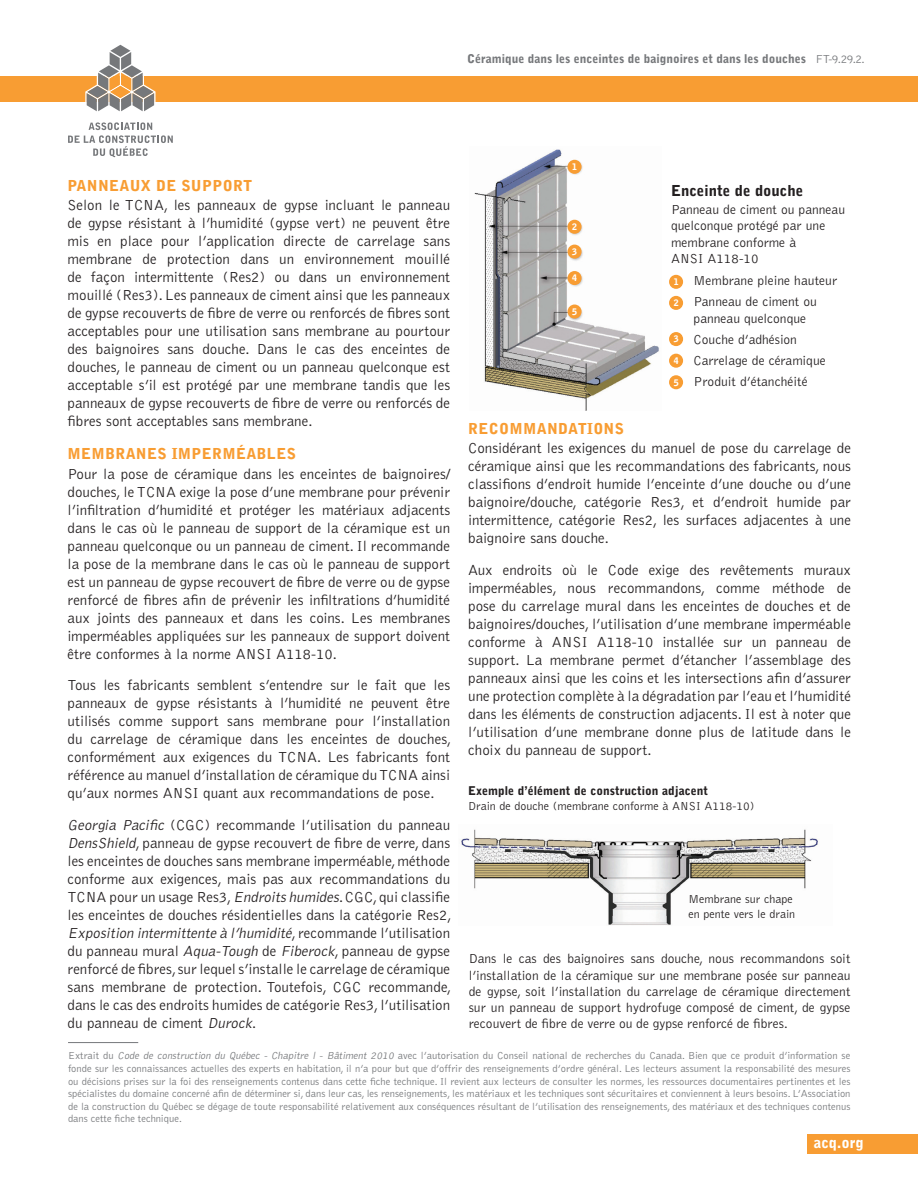
<style>
.page{position:relative;width:918px;height:1188px;background:#fff}
.page>*{position:absolute;margin:0;border:0;box-sizing:border-box;transform-origin:0 0}
.Texte_courant{font:300 15px/18px "Bell Gothic Std";color:#231f20;text-align:justify}
.Texte_courant-2{font:900 15px "Bell Gothic Std";letter-spacing:.02em;color:#f89d33}
.Explication_IMA{font:900 15px "Bell Gothic Std";color:#231f20}
.t1{font:900 15px "Bell Gothic Std";color:#fff}
.Explication_IMA-2{font:300 13.5px/16.2px "Bell Gothic Std";color:#231f20}
.Explication_IMA-3{font:300 12px/15px "Bell Gothic Std";color:#231f20}
.t2{font:900 12px "Bell Gothic Std";color:#76787b}
.Texte_courant-3{font:900 12px "Bell Gothic Std";color:#231f20}
.t3{font:300 10.5px/12.6px "Bell Gothic Std";color:#76787b;text-align:justify}
.Explication_IMA-4{font:900 9px "Bell Gothic Std";color:#fff}
.s1{font-weight:300}
.s2{font-style:italic}
</style>
<div class="page">
<div style="left:807px;top:1134px;width:111px;height:19px;background:#f89d33"></div>
<div style="left:0;top:76px;width:918px;height:26px;background:#f89d33"></div>
<svg style="left:85px;top:44px;width:71px;height:68px"></svg>
<svg style="left:68px;top:122px;width:105px;height:35px"></svg>
<hr style="left:68px;top:1042px;width:70px;height:1px;background:#76787b">
<img style="left:474px;top:149px;width:185px;height:262px">
<div style="left:568px;top:220px;width:14px;height:14px;background:#f89d33;border-radius:50%"></div>
<div style="left:568px;top:245px;width:14px;height:14px;background:#f89d33;border-radius:50%"></div>
<div style="left:568px;top:271px;width:14px;height:14px;background:#f89d33;border-radius:50%"></div>
<div style="left:568px;top:305px;width:14px;height:14px;background:#f89d33;border-radius:50%"></div>
<div style="left:568px;top:160px;width:14px;height:14px;background:#f89d33;border-radius:50%"></div>
<div style="left:669px;top:275px;width:14px;height:14px;background:#f89d33;border-radius:50%"></div>
<div style="left:669px;top:296px;width:14px;height:14px;background:#f89d33;border-radius:50%"></div>
<div style="left:669px;top:332px;width:14px;height:14px;background:#f89d33;border-radius:50%"></div>
<div style="left:669px;top:354px;width:14px;height:14px;background:#f89d33;border-radius:50%"></div>
<div style="left:669px;top:375px;width:14px;height:14px;background:#f89d33;border-radius:50%"></div>
<img style="left:461px;top:829px;width:357px;height:96px">
<p class="t2" style="left:467px;top:52px;width:399px">Céramique dans les enceintes de baignoires et dans les douches <span class="s1">FT-9.29.2.</span></p>
<p class="Texte_courant-2" style="left:68px;top:177px;width:186px">PANNEAUX DE SUPPORT</p>
<p class="Texte_courant" style="left:68px;top:197px;width:384px">Selon le TCNA, les panneaux de gypse incluant le panneau de gypse résistant à l’humidité (gypse vert) ne peuvent être mis en place pour l’application directe de carrelage sans membrane de protection dans un environnement mouillé de façon intermittente (Res2) ou dans un environnement mouillé (Res3). Les panneaux de ciment ainsi que les panneaux de gypse recouverts de fibre de verre ou renforcés de fibres sont acceptables pour une utilisation sans membrane au pourtour des baignoires sans douche. Dans le cas des enceintes de douches, le panneau de ciment ou un panneau quelconque est acceptable s’il est protégé par une membrane tandis que les panneaux de gypse recouverts de fibre de verre ou renforcés de fibres sont acceptables sans membrane.</p>
<p class="Texte_courant-2" style="left:68px;top:445px;width:230px">MEMBRANES IMPERMÉABLES</p>
<p class="Texte_courant" style="left:68px;top:465px;width:384px">Pour la pose de céramique dans les enceintes de baignoires/ douches, le TCNA exige la pose d’une membrane pour prévenir l’infiltration d’humidité et protéger les matériaux adjacents dans le cas où le panneau de support de la céramique est un panneau quelconque ou un panneau de ciment. Il recommande la pose de la membrane dans le cas où le panneau de support est un panneau de gypse recouvert de fibre de verre ou de gypse renforcé de fibres afin de prévenir les infiltrations d’humidité aux joints des panneaux et dans les coins. Les membranes imperméables appliquées sur les panneaux de support doivent être conformes à la norme ANSI A118-10.</p>
<p class="Texte_courant" style="left:68px;top:677px;width:385px">Tous les fabricants semblent s’entendre sur le fait que les panneaux de gypse résistants à l’humidité ne peuvent être utilisés comme support sans membrane pour l’installation du carrelage de céramique dans les enceintes de douches, conformément aux exigences du TCNA. Les fabricants font référence au manuel d’installation de céramique du TCNA ainsi qu’aux normes ANSI quant aux recommandations de pose.</p>
<p class="Texte_courant" style="left:68px;top:816px;width:386px"><span class="s2">Georgia Pacific</span> (CGC) recommande l’utilisation du panneau <span class="s2">DensShield</span>, panneau de gypse recouvert de fibre de verre, dans les enceintes de douches sans membrane imperméable, méthode conforme aux exigences, mais pas aux recommandations du TCNA pour un usage Res3, <span class="s2">Endroits humides</span>. CGC, qui classifie les enceintes de douches résidentielles dans la catégorie Res2, <span class="s2">Exposition intermittente à l’humidité</span>, re c o m m a n d e l ’ u t i l i s at i o n du panneau mural <span class="s2">Aqua-Tough</span> de <span class="s2">Fiberock</span>, panneau de gypse renforcé de fibres, sur lequel s’installe le carrelage de céramique sans membrane de protection. Toutefois, CGC recommande, dans le cas des endroits humides de catégorie Res3, l’utilisation du panneau de ciment <span class="s2">Durock</span>.</p>
<p class="Explication_IMA-4" style="left:572px;top:162px;width:7px">1</p>
<p class="Explication_IMA-4" style="left:572px;top:222px;width:7px">2</p>
<p class="Explication_IMA-4" style="left:572px;top:246px;width:7px">3</p>
<p class="Explication_IMA-4" style="left:572px;top:273px;width:7px">4</p>
<p class="Explication_IMA-4" style="left:572px;top:306px;width:7px">5</p>
<p class="Explication_IMA" style="left:671px;top:182px;width:134px">Enceinte de douche</p>
<p class="Explication_IMA-2" style="left:671px;top:201px;width:175px">Panneau de ciment ou panneau quelconque protégé par une membrane conforme à<br>ANSI A118-10</p>
<p class="Explication_IMA-2" style="left:671px;top:273px;width:168px">1- Membrane pleine hauteur</p>
<p class="Explication_IMA-2" style="left:694px;top:294px;width:125px;text-indent:-22px">2- Panneau de ciment ou panneau quelconque</p>
<p class="Explication_IMA-2" style="left:671px;top:331px;width:127px">3- Couche d’adhésion</p>
<p class="Explication_IMA-2" style="left:671px;top:352px;width:156px">4- Carrelage de céramique</p>
<p class="Explication_IMA-2" style="left:671px;top:373px;width:138px">5- Produit d’étanchéité</p>
<p class="Explication_IMA-4" style="left:674px;top:277px;width:7px">1</p>
<p class="Explication_IMA-4" style="left:674px;top:298px;width:7px">2</p>
<p class="Explication_IMA-4" style="left:674px;top:334px;width:7px">3</p>
<p class="Explication_IMA-4" style="left:674px;top:356px;width:7px">4</p>
<p class="Explication_IMA-4" style="left:674px;top:377px;width:7px">5</p>
<p class="Texte_courant-2" style="left:468px;top:420px;width:157px">RECOMMANDATIONS</p>
<p class="Texte_courant" style="left:468px;top:440px;width:384px">Considérant les exigences du manuel de pose du carrelage de céramique ainsi que les recommandations des fabricants, nous classifions d’endroit humide l’enceinte d’une douche ou d’une baignoire/douche, catégorie Res3, et d’endroit humide par intermittence, catégorie Res2, les surfaces adjacentes à une baignoire sans douche.</p>
<p class="Texte_courant" style="left:468px;top:561px;width:384px">Aux endroits où le Code exige des revêtements muraux imperméables, nous recommandons, comme méthode de pose du carrelage mural dans les enceintes de douches et de baignoires/douches, l’utilisation d’une membrane imperméable conforme à ANSI A118-10 installée sur un panneau de support. La membrane permet d’étancher l’assemblage des panneaux ainsi que les coins et les intersections afin d’assurer une protection complète à la dégradation par l’eau et l’humidité dans les éléments de construction adjacents. Il est à noter que l’utilisation d’une membrane donne plus de latitude dans le choix du panneau de support.</p>
<p class="Texte_courant-3" style="left:468px;top:784px;width:241px">Exemple d’élément de construction adjacent</p>
<p class="Explication_IMA-3" style="left:468px;top:799px;width:288px">Drain de douche (membrane conforme à ANSI A118-10)</p>
<p class="Explication_IMA-3" style="left:689px;top:892px;width:108px">Membrane sur chape en pente vers le drain</p>
<p class="Explication_IMA-2" style="left:469px;top:951px;width:383px;text-align:justify">Dans le cas des baignoires sans douche, nous recommandons soit l’installation de la céramique sur une membrane posée sur panneau de gypse, soit l’installation du carrelage de céramique directement sur un panneau de support hydrofuge composé de ciment, de gypse recouvert de fibre de verre ou de gypse renforcé de fibres.</p>
<p class="t3" style="left:68px;top:1050px;width:784px">Extrait du <span class="s2">Code de construction du Québec - Chapitre l - Bâtiment 2010</span> avec l’autorisation du Conseil national de recherches du Canada. Bien que ce produit d’information se fonde sur les connaissances actuelles des experts en habitation, il n’a pour but que d’offrir des renseignements d’ordre général. Les lecteurs assument la responsabilité des mesures ou décisions prises sur la foi des renseignements contenus dans cette fiche technique. Il revient aux lecteurs de consulter les normes, les ressources documentaires pertinentes et les spécialistes du domaine concerné afin de déterminer si, dans leur cas, les renseignements, les matériaux et les techniques sont sécuritaires et conviennent à leurs besoins. L’Association de la construction du Québec se dégage de toute responsabilité relativement aux conséquences résultant de l’utilisation des renseignements, des matériaux et des techniques contenus dans cette fiche technique.</p>
<p class="t1" style="left:814px;top:1134px;width:52px">acq.org</p>
</div>
